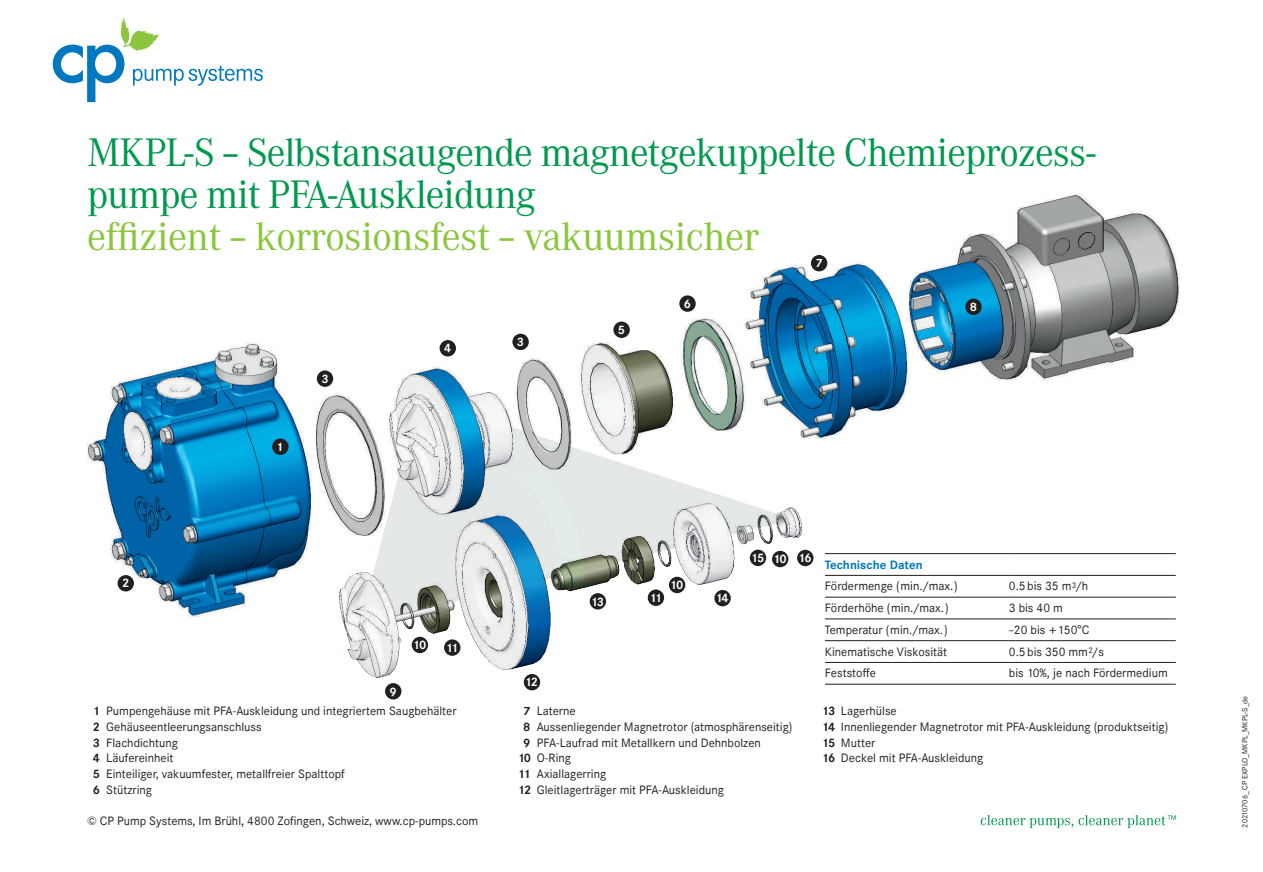
<style>
.page{position:relative;width:1263px;height:872px;background:#fff}
.page>*{position:absolute;margin:0;border:0;box-sizing:border-box;transform-origin:0 0}
._101___Titel_Zeile_1{font:39px/42px "Corporate A";letter-spacing:-.025em;color:#00994e}
._102___Titel_Zeile_2{font:39px "Corporate A";letter-spacing:-.015em;color:#8bc63e}
._502___Tabelle___Kör{font:12px "Corporate S";color:#231f20}
._603___Bildnummern{font:700 12px "Corporate S";letter-spacing:-.095em;color:#fff}
._501___Tabelle___Kop{font:700 12px "Corporate S";color:#0078c0}
.t1{font:7.5px "Corporate S";color:#231f20}
.s1{font-weight:700}
</style>
<div class="page">
<svg style="left:53px;top:18px;width:210px;height:84px"></svg>
<svg style="left:981px;top:815px;width:195px;height:13px"></svg>
<img style="left:87px;top:195px;width:1092px;height:505px">
<hr style="left:825px;top:575px;width:184px;height:1px;background:#231f20">
<hr style="left:1009px;top:575px;width:167px;height:1px;background:#231f20">
<hr style="left:825px;top:597px;width:184px;height:1px;background:#231f20">
<hr style="left:1009px;top:597px;width:167px;height:1px;background:#231f20">
<hr style="left:825px;top:618px;width:184px;height:1px;background:#231f20">
<hr style="left:1009px;top:618px;width:167px;height:1px;background:#231f20">
<hr style="left:825px;top:640px;width:184px;height:1px;background:#231f20">
<hr style="left:1009px;top:640px;width:167px;height:1px;background:#231f20">
<hr style="left:825px;top:662px;width:184px;height:1px;background:#231f20">
<hr style="left:1009px;top:662px;width:167px;height:1px;background:#231f20">
<hr style="left:825px;top:684px;width:184px;height:1px;background:#231f20">
<hr style="left:1009px;top:684px;width:167px;height:1px;background:#231f20">
<hr style="left:825px;top:553px;width:184px;height:1px;background:#231f20">
<hr style="left:1009px;top:553px;width:167px;height:1px;background:#231f20">
<div style="left:273px;top:439px;width:15px;height:15px;background:#231f20;border-radius:50%"></div>
<div style="left:272px;top:438px;width:17px;height:17px;border:2px solid #231f20;border-radius:50%"></div>
<div style="left:318px;top:371px;width:14px;height:15px;background:#231f20;border-radius:50%"></div>
<div style="left:317px;top:370px;width:16px;height:17px;border:2px solid #231f20;border-radius:50%"></div>
<div style="left:386px;top:684px;width:15px;height:14px;background:#231f20;border-radius:50%"></div>
<div style="left:385px;top:683px;width:16px;height:16px;border:2px solid #231f20;border-radius:50%"></div>
<div style="left:412px;top:637px;width:15px;height:15px;background:#231f20;border-radius:50%"></div>
<div style="left:412px;top:637px;width:16px;height:16px;border:2px solid #231f20;border-radius:50%"></div>
<div style="left:670px;top:577px;width:14px;height:15px;background:#231f20;border-radius:50%"></div>
<div style="left:669px;top:577px;width:16px;height:16px;border:2px solid #231f20;border-radius:50%"></div>
<div style="left:445px;top:640px;width:15px;height:15px;background:#231f20;border-radius:50%"></div>
<div style="left:444px;top:639px;width:16px;height:17px;border:2px solid #231f20;border-radius:50%"></div>
<div style="left:524px;top:674px;width:15px;height:15px;background:#231f20;border-radius:50%"></div>
<div style="left:524px;top:674px;width:16px;height:16px;border:2px solid #231f20;border-radius:50%"></div>
<div style="left:648px;top:590px;width:15px;height:15px;background:#231f20;border-radius:50%"></div>
<div style="left:648px;top:589px;width:16px;height:17px;border:2px solid #231f20;border-radius:50%"></div>
<div style="left:590px;top:594px;width:15px;height:15px;background:#231f20;border-radius:50%"></div>
<div style="left:590px;top:593px;width:16px;height:16px;border:2px solid #231f20;border-radius:50%"></div>
<div style="left:715px;top:590px;width:15px;height:15px;background:#231f20;border-radius:50%"></div>
<div style="left:714px;top:590px;width:17px;height:16px;border:2px solid #231f20;border-radius:50%"></div>
<div style="left:966px;top:299px;width:15px;height:15px;background:#231f20;border-radius:50%"></div>
<div style="left:965px;top:298px;width:17px;height:17px;border:2px solid #231f20;border-radius:50%"></div>
<div style="left:118px;top:576px;width:15px;height:14px;background:#231f20;border-radius:50%"></div>
<div style="left:118px;top:575px;width:16px;height:16px;border:2px solid #231f20;border-radius:50%"></div>
<div style="left:513px;top:334px;width:15px;height:15px;background:#231f20;border-radius:50%"></div>
<div style="left:512px;top:334px;width:17px;height:16px;border:2px solid #231f20;border-radius:50%"></div>
<div style="left:440px;top:341px;width:15px;height:15px;background:#231f20;border-radius:50%"></div>
<div style="left:440px;top:340px;width:16px;height:16px;border:2px solid #231f20;border-radius:50%"></div>
<div style="left:614px;top:322px;width:15px;height:15px;background:#231f20;border-radius:50%"></div>
<div style="left:613px;top:321px;width:17px;height:17px;border:2px solid #231f20;border-radius:50%"></div>
<div style="left:680px;top:296px;width:15px;height:15px;background:#231f20;border-radius:50%"></div>
<div style="left:679px;top:295px;width:17px;height:17px;border:2px solid #231f20;border-radius:50%"></div>
<div style="left:798px;top:550px;width:15px;height:15px;background:#231f20;border-radius:50%"></div>
<div style="left:797px;top:550px;width:16px;height:16px;border:2px solid #231f20;border-radius:50%"></div>
<div style="left:773px;top:551px;width:15px;height:15px;background:#231f20;border-radius:50%"></div>
<div style="left:772px;top:551px;width:16px;height:16px;border:2px solid #231f20;border-radius:50%"></div>
<div style="left:750px;top:550px;width:15px;height:15px;background:#231f20;border-radius:50%"></div>
<div style="left:750px;top:549px;width:16px;height:17px;border:2px solid #231f20;border-radius:50%"></div>
<div style="left:812px;top:256px;width:14px;height:15px;background:#231f20;border-radius:50%"></div>
<div style="left:811px;top:255px;width:16px;height:16px;border:2px solid #231f20;border-radius:50%"></div>
<p class="_101___Titel_Zeile_1" style="left:87px;top:132px;width:1011px">MKPL-S – Selbstansaugende magnetgekuppelte Chemieprozess&shy;pumpe mit PFA-Auskleidung</p>
<p class="_102___Titel_Zeile_2" style="left:87px;top:214px;width:673px">effizient – korrosionsfest – vakuumsicher</p>
<p class="_603___Bildnummern" style="left:276px;top:439px;width:9px">1</p>
<p class="_603___Bildnummern" style="left:321px;top:371px;width:9px">3</p>
<p class="_603___Bildnummern" style="left:444px;top:341px;width:9px">4</p>
<p class="_603___Bildnummern" style="left:517px;top:334px;width:9px">3</p>
<p class="_603___Bildnummern" style="left:618px;top:322px;width:9px">5</p>
<p class="_603___Bildnummern" style="left:684px;top:296px;width:9px">6</p>
<p class="_603___Bildnummern" style="left:815px;top:256px;width:9px">7</p>
<p class="_603___Bildnummern" style="left:970px;top:299px;width:9px">8</p>
<p class="_603___Bildnummern" style="left:122px;top:576px;width:9px">2</p>
<p class="_603___Bildnummern" style="left:390px;top:684px;width:9px">9</p>
<p class="_603___Bildnummern" style="left:413px;top:637px;width:15px">10</p>
<p class="_603___Bildnummern" style="left:446px;top:640px;width:14px">11</p>
<p class="_502___Tabelle___Kör" style="left:93px;top:704px;width:365px"><span class="s1">1</span> Pumpengehäuse mit PFA-Auskleidung und integriertem Saugbehälter</p>
<p class="_502___Tabelle___Kör" style="left:93px;top:719px;width:171px"><span class="s1">2</span> Gehäuseentleerungsanschluss</p>
<p class="_502___Tabelle___Kör" style="left:93px;top:735px;width:87px"><span class="s1">3</span> Flachdichtung</p>
<p class="_502___Tabelle___Kör" style="left:93px;top:751px;width:82px"><span class="s1">4</span> Läufereinheit</p>
<p class="_502___Tabelle___Kör" style="left:93px;top:767px;width:254px"><span class="s1">5</span> Einteiliger, vakuumfester, metallfreier Spalttopf</p>
<p class="_502___Tabelle___Kör" style="left:93px;top:782px;width:61px"><span class="s1">6</span> Stützring</p>
<p class="_502___Tabelle___Kör" style="left:87px;top:814px;width:393px">© CP Pump Systems, Im Brühl, 4800 Zofingen, Schweiz, www.cp-pumps.com</p>
<p class="_603___Bildnummern" style="left:525px;top:675px;width:15px">12</p>
<p class="_603___Bildnummern" style="left:670px;top:577px;width:15px">10</p>
<p class="_603___Bildnummern" style="left:649px;top:590px;width:14px">11</p>
<p class="_603___Bildnummern" style="left:591px;top:594px;width:15px">13</p>
<p class="_603___Bildnummern" style="left:715px;top:591px;width:15px">14</p>
<p class="_603___Bildnummern" style="left:751px;top:550px;width:15px">15</p>
<p class="_603___Bildnummern" style="left:773px;top:552px;width:15px">10</p>
<p class="_603___Bildnummern" style="left:798px;top:550px;width:15px">16</p>
<p class="_502___Tabelle___Kör" style="left:523px;top:704px;width:54px"><span class="s1">7</span> Laterne</p>
<p class="_502___Tabelle___Kör" style="left:523px;top:719px;width:271px"><span class="s1">8</span> Aussenliegender Magnetrotor (atmosphärenseitig)</p>
<p class="_502___Tabelle___Kör" style="left:523px;top:735px;width:239px"><span class="s1">9</span> PFA-Laufrad mit Metallkern und Dehnbolzen</p>
<p class="_502___Tabelle___Kör" style="left:518px;top:751px;width:55px"><span class="s1">10</span> O-Ring</p>
<p class="_502___Tabelle___Kör" style="left:518px;top:767px;width:90px"><span class="s1">11</span> Axiallagerring</p>
<p class="_502___Tabelle___Kör" style="left:518px;top:782px;width:208px"><span class="s1">12</span> Gleitlagerträger mit PFA-Auskleidung</p>
<p class="_501___Tabelle___Kop" style="left:825px;top:557px;width:99px">Technische Daten</p>
<p class="_502___Tabelle___Kör" style="left:825px;top:579px;width:134px">Fördermenge (min./max.)</p>
<p class="_502___Tabelle___Kör" style="left:1009px;top:579px;width:81px">0.5bis 35 m<sup>3</sup>/h</p>
<p class="_502___Tabelle___Kör" style="left:825px;top:601px;width:125px">Förderhöhe (min./max.)</p>
<p class="_502___Tabelle___Kör" style="left:1009px;top:601px;width:56px">3 bis 40 m</p>
<p class="_502___Tabelle___Kör" style="left:825px;top:622px;width:124px">Temperatur (min./max.)</p>
<p class="_502___Tabelle___Kör" style="left:1009px;top:622px;width:82px">–20 bis +150°C</p>
<p class="_502___Tabelle___Kör" style="left:825px;top:644px;width:124px">Kinematische Viskosität</p>
<p class="_502___Tabelle___Kör" style="left:1009px;top:644px;width:97px">0.5bis 350 mm<sup>2</sup>/s</p>
<p class="_502___Tabelle___Kör" style="left:825px;top:666px;width:53px">Feststoffe</p>
<p class="_502___Tabelle___Kör" style="left:1009px;top:666px;width:160px">bis 10%, je nach Fördermedium</p>
<p class="_502___Tabelle___Kör" style="left:822px;top:704px;width:77px"><span class="s1">13</span> Lagerhülse</p>
<p class="_502___Tabelle___Kör" style="left:822px;top:719px;width:348px"><span class="s1">14</span> Innenliegender Magnetrotor mit PFA-Auskleidung (produktseitig)</p>
<p class="_502___Tabelle___Kör" style="left:822px;top:735px;width:55px"><span class="s1">15</span> Mutter</p>
<p class="_502___Tabelle___Kör" style="left:822px;top:751px;width:163px"><span class="s1">16</span> Deckel mit PFA-Auskleidung</p>
<p class="t1" style="left:1240px;top:827px;width:134px;rotate:-90deg">20210706_ CP EXPLO_MKPL_MKPL-S_de</p>
</div>
